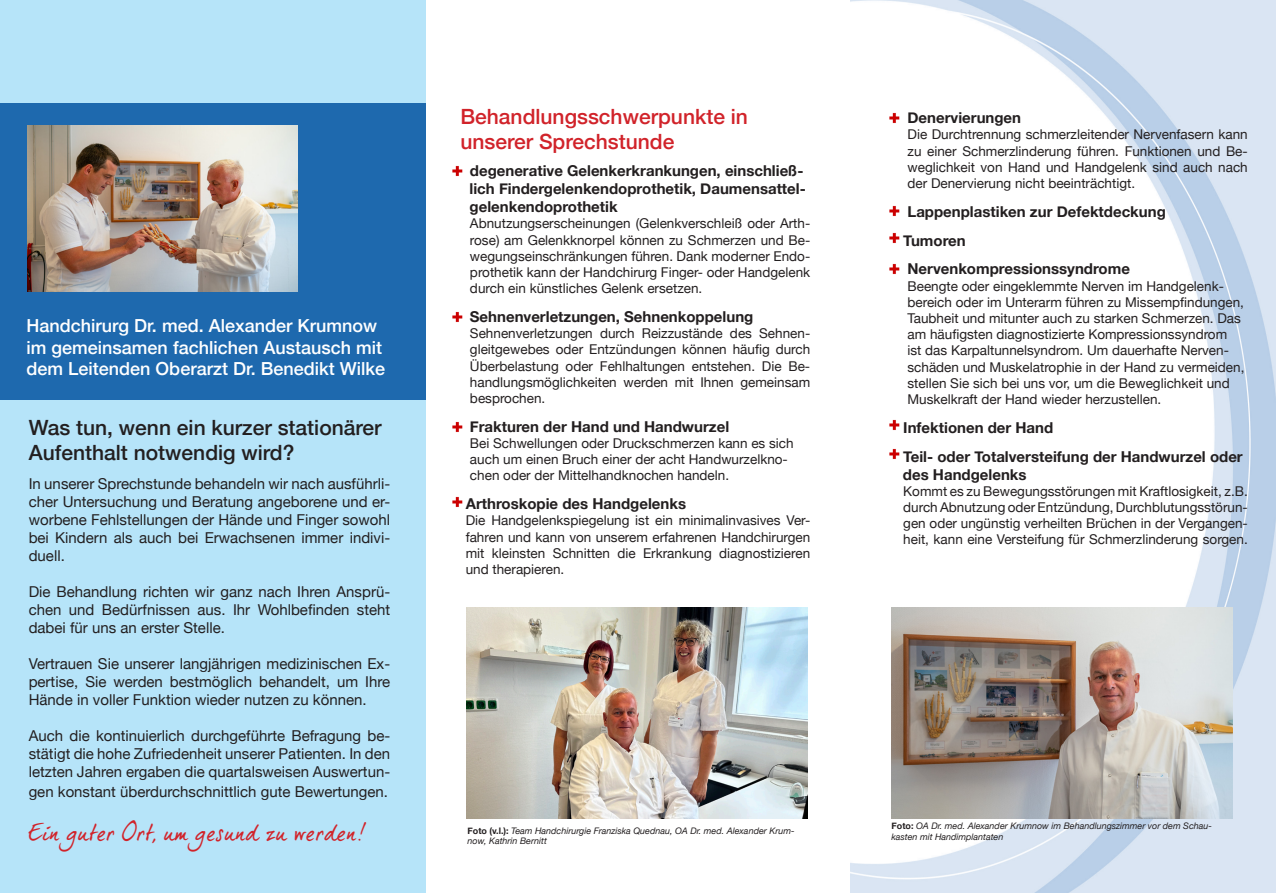
<style>
.page{position:relative;width:1276px;height:893px;background:#fff}
.page>*{position:absolute;margin:0;border:0;box-sizing:border-box;transform-origin:0 0}
.t1{font:24px "dear Joe 5 CASUAL P";color:#d1232a}
.t2{font:500 21px/25.2px "Helvetica Neue";color:#231f20}
.t3{font:500 21px/25.2px "Helvetica Neue";color:#d1232a}
.t4{font:500 18px/21.6px "Helvetica Neue";color:#fff}
.t5{font:15px/18px "Helvetica Neue";color:#231f20;text-align:justify}
.t6{font:700 15px/28.8px "Helvetica Neue";color:#231f20}
.t7{font:13.5px/16.2px "Helvetica Neue";color:#231f20;text-align:justify}
.t8{font:italic 9px/10.8px "Helvetica Neue";color:#231f20}
.s1{font-weight:700;font-style:normal}
</style>
<div class="page">
<img style="left:850px;top:0;width:426px;height:893px">
<div style="left:0;top:0;width:425px;height:893px;background:#b6e4f9"></div>
<img style="left:452px;top:165px;width:11px;height:11px">
<img style="left:452px;top:311px;width:11px;height:11px">
<img style="left:452px;top:421px;width:11px;height:11px">
<img style="left:452px;top:496px;width:11px;height:11px">
<div style="left:0;top:103px;width:425px;height:297px;background:#1e69ae"></div>
<img style="left:888px;top:111px;width:13px;height:14px">
<img style="left:888px;top:204px;width:13px;height:15px">
<img style="left:888px;top:231px;width:13px;height:15px">
<img style="left:888px;top:261px;width:13px;height:15px">
<img style="left:888px;top:418px;width:13px;height:15px">
<img style="left:888px;top:447px;width:13px;height:15px">
<img style="left:28px;top:125px;width:269px;height:167px">
<img style="left:891px;top:607px;width:341px;height:212px">
<img style="left:467px;top:607px;width:340px;height:212px">
<h3 class="t4" style="left:27px;top:314px;width:360px">Handchirurg Dr. med. Alexander Krumnow im gemeinsamen fachlichen Austausch mit dem Leitenden Oberarzt Dr. Benedikt Wilke</h3>
<h2 class="t2" style="left:29px;top:413px;width:354px">Was tun, wenn ein kurzer stationärer<br>Aufenthalt notwendig wird?</h2>
<p class="t5" style="left:29px;top:476px;width:363px">In unserer Sprechstunde behandeln wir nach ausführli&shy;cher Untersuchung und Beratung angeborene und er&shy;worbene Fehlstellungen der Hände und Finger sowohl bei Kindern als auch bei Erwachsenen immer indivi&shy;duell.</p>
<p class="t5" style="left:29px;top:584px;width:363px">Die Behandlung richten wir ganz nach Ihren Ansprü&shy;chen und Bedürfnissen aus. Ihr Wohlbefinden steht dabei für uns an erster Stelle.</p>
<p class="t5" style="left:29px;top:656px;width:363px">Vertrauen Sie unserer langjährigen medizinischen Ex&shy;pertise, Sie werden bestmöglich behandelt, um Ihre Hände in voller Funktion wieder nutzen zu können.</p>
<p class="t5" style="left:29px;top:728px;width:363px">Auch die kontinuierlich durchgeführte Befragung be&shy;stätigt die hohe Zufriedenheit unserer Patienten. In den letzten Jahren ergaben die quartalsweisen Auswertun-</p>
<p class="t5" style="left:29px;top:783px;width:361px">gen konstant überdurchschnittlich gute Bewertungen.</p>
<h1 class="t1" style="left:29px;top:818px;width:338px">Ein guter Ort, um gesund zu werden!</h1>
<h2 class="t3" style="left:460px;top:102px;width:289px">Behandlungsschwerpunkte in unserer Sprechstunde</h2>
<p class="t6" style="left:469px;top:162px;width:338px;line-height:18px">degenerative Gelenkerkrankungen, einschließ&shy;lich Findergelenkendoprothetik, Daumensattel&shy;gelenkendoprothetik</p>
<p class="t7" style="left:470px;top:216px;width:342px">Abnutzungserscheinungen (Gelenkverschleiß oder Arth&shy;rose) am Gelenkknorpel können zu Schmerzen und Be&shy;wegungseinschränkungen führen. Dank moderner Endo&shy;prothetik kann der Handchirurg Finger- oder Handgelenk durch ein künstliches Gelenk ersetzen.</p>
<p class="t6" style="left:470px;top:303px;width:285px">Sehnenverletzungen, Sehnenkoppelung</p>
<p class="t7" style="left:470px;top:326px;width:342px">Sehnenverletzungen durch Reizzustände des Sehnen&shy;gleitgewebes oder Entzündungen können häufig durch Überbelastung oder Fehlhaltungen entstehen. Die Be&shy;handlungsmöglichkeiten werden mit Ihnen gemeinsam besprochen.</p>
<p class="t6" style="left:470px;top:412px;width:261px">Frakturen der Hand und Handwurzel</p>
<p class="t7" style="left:470px;top:436px;width:325px;text-align:left">Bei Schwellungen oder Druckschmerzen kann es sich auch um einen Bruch einer der acht Handwurzelkno&shy;chen oder der Mittelhandknochen handeln.</p>
<p class="t6" style="left:466px;top:490px;width:222px">Arthroskopie des Handgelenks</p>
<p class="t7" style="left:466px;top:513px;width:346px">Die Handgelenkspiegelung ist ein minimalinvasives Ver&shy;fahren und kann von unserem erfahrenen Handchirurgen mit kleinsten Schnitten die Erkrankung diagnostizieren und therapieren.</p>
<p class="t6" style="left:907px;top:104px;width:115px">Denervierungen</p>
<p class="t7" style="left:907px;top:127px;width:342px">Die Durchtrennung schmerzleitender Nervenfasern kann zu einer Schmerzlinderung führen. Funktionen und Be&shy;weglichkeit von Hand und Handgelenk sind auch nach der Denervierung nicht beeinträchtigt.</p>
<p class="t6" style="left:903px;top:197px;width:264px">Lappenplastiken zur Defektdeckung<br>Tumoren<br>Nervenkompressionssyndrome</p>
<p class="t7" style="left:907px;top:279px;width:338px;text-align:left">Beengte oder eingeklemmte Nerven im Handgelenk&shy;bereich oder im Unterarm führen zu Missempfindungen, Taubheit und mitunter auch zu starken Schmerzen. Das am häufigsten diagnostizierte Kompressionssyndrom ist das Karpaltunnelsyndrom. Um dauerhafte Nerven&shy;schäden und Muskelatrophie in der Hand zu vermeiden, stellen Sie sich bei uns vor, um die Beweglichkeit und Muskelkraft der Hand wieder herzustellen.</p>
<p class="t6" style="left:903px;top:413px;width:341px">Infektionen der Hand<br>Teil- oder Totalversteifung der Handwurzel oder</p>
<p class="t6" style="left:903px;top:460px;width:125px">des Handgelenks</p>
<p class="t7" style="left:903px;top:484px;width:346px">Kommt es zu Bewegungsstörungen mit Kraftlosigkeit, z.B. durch Abnutzung oder Entzündung, Durchblutungsstörun&shy;gen oder ungünstig verheilten Brüchen in der Vergangen&shy;heit, kann eine Versteifung für Schmerzlinderung sorgen.</p>
<p class="t8" style="left:467px;top:825px;width:328px"><span class="s1">Foto (v.l.):</span> Team Handchirurgie Franziska Quednau, OA Dr. med. Alexander Krum&shy;now, Kathrin Bernitt</p>
<p class="t8" style="left:891px;top:821px;width:322px"><span class="s1">Foto:</span> OA Dr. med. Alexander Krumnow im Behandlungszimmer vor dem Schau&shy;kasten mit Handimplantaten</p>
</div>
